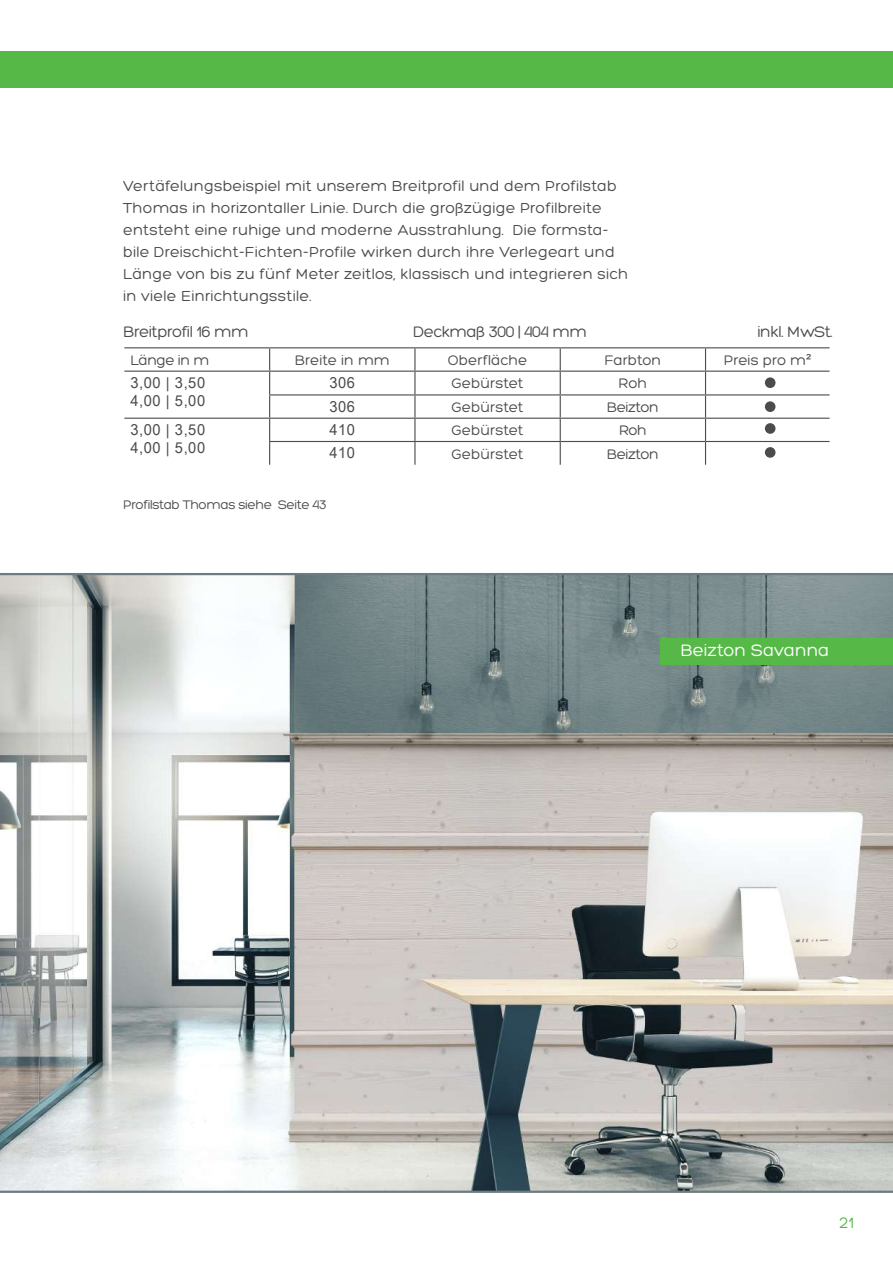
<style>
.page{position:relative;width:893px;height:1263px;background:#fff}
.page>*{position:absolute;margin:0;border:0;box-sizing:border-box;transform-origin:0 0}
.t1{font:18px "Hero";color:#fff}
.t2{font:16.5px "Hero";letter-spacing:-.03em;color:#4b4c4d}
.t3{font:16.5px "Hero";color:#56b947}
.t4{font:15.75px/22px "Hero";letter-spacing:.01em;color:#4b4c4d}
.t5{font:15px "Hero";color:#4b4c4d}
.t6{font:15px/18px "Arial Narrow";letter-spacing:.03em;color:#4b4c4d;scale:1.2 1}
.t7{font:15px "Hero";letter-spacing:-.03em;color:#4b4c4d}
.t8{font:13.5px "Hero";letter-spacing:-.03em;color:#4b4c4d}
.s1{font-family:"Arial"}
</style>
<div class="page">
<svg style="left:0;top:573px;width:893px;height:620px"></svg>
<div style="left:0;top:51px;width:893px;height:36px;background:#56b947"></div>
<div style="left:660px;top:638px;width:233px;height:26px;background:#56b947"></div>
<hr style="left:124px;top:347px;width:146px;height:1px;background:#4b4c4d">
<hr style="left:270px;top:347px;width:145px;height:1px;background:#4b4c4d">
<hr style="left:415px;top:347px;width:145px;height:1px;background:#4b4c4d">
<hr style="left:560px;top:347px;width:145px;height:1px;background:#4b4c4d">
<hr style="left:705px;top:347px;width:124px;height:1px;background:#4b4c4d">
<hr style="left:124px;top:371px;width:146px;height:1px;background:#4b4c4d">
<hr style="left:270px;top:371px;width:145px;height:1px;background:#4b4c4d">
<hr style="left:415px;top:371px;width:145px;height:1px;background:#4b4c4d">
<hr style="left:560px;top:371px;width:145px;height:1px;background:#4b4c4d">
<hr style="left:705px;top:371px;width:124px;height:1px;background:#4b4c4d">
<hr style="left:269px;top:394px;width:146px;height:1px;background:#4b4c4d">
<hr style="left:415px;top:394px;width:145px;height:1px;background:#4b4c4d">
<hr style="left:560px;top:394px;width:145px;height:1px;background:#4b4c4d">
<hr style="left:705px;top:394px;width:124px;height:1px;background:#4b4c4d">
<hr style="left:124px;top:418px;width:146px;height:1px;background:#4b4c4d">
<hr style="left:270px;top:418px;width:145px;height:1px;background:#4b4c4d">
<hr style="left:415px;top:418px;width:145px;height:1px;background:#4b4c4d">
<hr style="left:560px;top:418px;width:145px;height:1px;background:#4b4c4d">
<hr style="left:705px;top:418px;width:124px;height:1px;background:#4b4c4d">
<hr style="left:269px;top:441px;width:146px;height:1px;background:#4b4c4d">
<svg style="left:269px;top:348px;width:1px;height:117px"></svg>
<hr style="left:415px;top:441px;width:145px;height:1px;background:#4b4c4d">
<svg style="left:414px;top:348px;width:1px;height:117px"></svg>
<hr style="left:560px;top:441px;width:145px;height:1px;background:#4b4c4d">
<svg style="left:560px;top:348px;width:1px;height:117px"></svg>
<hr style="left:705px;top:441px;width:124px;height:1px;background:#4b4c4d">
<svg style="left:705px;top:348px;width:1px;height:117px"></svg>
<div style="left:765px;top:377px;width:10px;height:11px;background:#4b4c4d;border-radius:50%"></div>
<div style="left:765px;top:401px;width:10px;height:11px;background:#4b4c4d;border-radius:50%"></div>
<div style="left:765px;top:423px;width:10px;height:11px;background:#4b4c4d;border-radius:50%"></div>
<div style="left:765px;top:447px;width:10px;height:11px;background:#4b4c4d;border-radius:50%"></div>
<p class="t4" style="left:123px;top:175px;width:506px">Vertäfelungsbeispiel mit unserem Breitprofil und dem Profilstab Thomas in horizontaller Linie. Durch die großzügige Profilbreite entsteht eine ruhige und moderne Ausstrahlung. Die formsta&shy;bile Dreischicht-Fichten-Profile wirken durch ihre Verlegeart und Länge von bis zu fünf Meter zeitlos, klassisch und integrieren sich in viele Einrichtungsstile.</p>
<p class="t2" style="left:123px;top:321px;width:127px">Breitprofil 16 mm</p>
<p class="t2" style="left:413px;top:321px;width:175px">Deckmaß 300 | 404 mm</p>
<p class="t2" style="left:757px;top:321px;width:77px">inkl. MwSt.</p>
<p class="t5" style="left:130px;top:351px;width:80px">Länge in m</p>
<p class="t5" style="left:295px;top:351px;width:96px">Breite in mm</p>
<p class="t5" style="left:448px;top:351px;width:81px">Oberfläche</p>
<p class="t5" style="left:604px;top:351px;width:58px">Farbton</p>
<p class="t5" style="left:724px;top:351px;width:89px">Preis pro m<span class="s1">²</span></p>
<p class="t6" style="left:130px;top:373px;width:64px">3,00 | 3,50<br>4,00 | 5,00</p>
<p class="t6" style="left:329px;top:373px;width:23px">306</p>
<p class="t5" style="left:451px;top:374px;width:74px">Gebürstet</p>
<p class="t5" style="left:619px;top:374px;width:30px">Roh</p>
<p class="t6" style="left:329px;top:397px;width:23px">306</p>
<p class="t5" style="left:451px;top:398px;width:74px">Gebürstet</p>
<p class="t7" style="left:607px;top:398px;width:54px">Beizton</p>
<p class="t6" style="left:130px;top:420px;width:64px">3,00 | 3,50<br>4,00 | 5,00</p>
<p class="t6" style="left:329px;top:420px;width:23px">410</p>
<p class="t5" style="left:451px;top:422px;width:74px">Gebürstet</p>
<p class="t5" style="left:619px;top:422px;width:29px">Roh</p>
<p class="t6" style="left:329px;top:444px;width:23px">410</p>
<p class="t5" style="left:451px;top:445px;width:74px">Gebürstet</p>
<p class="t7" style="left:607px;top:445px;width:54px">Beizton</p>
<p class="t8" style="left:123px;top:497px;width:205px">Profilstab Thomas siehe Seite 43</p>
<p class="t1" style="left:680px;top:639px;width:150px">Beizton Savanna</p>
<p class="t3" style="left:839px;top:1213px;width:16px">21</p>
</div>
